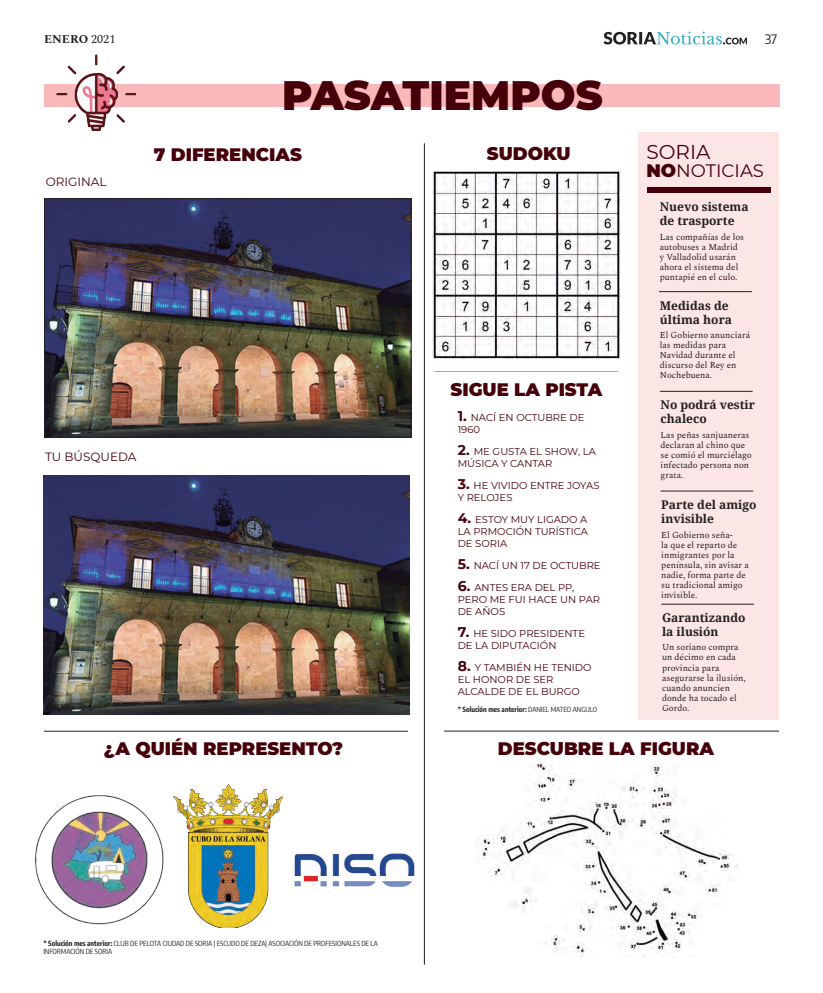
<style>
.page{position:relative;width:823px;height:993px;background:#fff}
.page>*{position:absolute;margin:0;border:0;box-sizing:border-box;transform-origin:0 0}
.t1{font:900 41px "Montserrat";color:#46000a}
.t2{font:20px "Montserrat";color:#46000a}
.t3{font:900 18px "Montserrat";color:#46000a}
.t4{font:18px "Montserrat";color:#46000a}
.t5{font:13px "Encode Sans";color:#231f20}
.t6{font:700 12px/14px "Noto Serif";color:#231f20}
.t7{font:12px "Montserrat";color:#46000a}
.t8{font:700 12px "Spectral";color:#231f20}
.t9{font:10px/12px "Montserrat";color:#46000a}
.t10{font:9px/10px "Spectral";color:#231f20}
.t11{font:7px/8.4px "Encode Sans Condensed";color:#231f20}
.t12{font:700 7px "Encode Sans Condensed";color:#231f20}
.s1{font-weight:400}
.s2{font-weight:700}
.s3{font-weight:700;font-size:14px}
.s4{font-weight:900}
</style>
<div class="page">
<svg style="left:603px;top:32px;width:143px;height:12px"></svg>
<div style="left:44px;top:84px;width:735px;height:22px;background:#f9b9ba"></div>
<img style="left:48px;top:54px;width:94px;height:77px">
<hr style="left:44px;top:730px;width:364px;height:1px;background:#231f20">
<hr style="left:444px;top:730px;width:334px;height:1px;background:#231f20">
<img style="left:35px;top:795px;width:129px;height:130px">
<img style="left:173px;top:784px;width:109px;height:143px">
<img style="left:294px;top:852px;width:121px;height:35px">
<img style="left:477px;top:760px;width:261px;height:196px">
<img style="left:46px;top:200px;width:363px;height:235px">
<div style="left:44px;top:198px;width:367px;height:239px;border:1px solid #231f20"></div>
<img style="left:43px;top:476px;width:366px;height:238px">
<img style="left:432px;top:171px;width:188px;height:187px">
<hr style="left:424px;top:143px;width:1px;height:821px;background:#231f20">
<div style="left:638px;top:132px;width:140px;height:587px;background:#fce6e5"></div>
<hr style="left:434px;top:371px;width:184px;height:1px;background:#231f20">
<hr style="left:658px;top:291px;width:93px;height:1px;background:#231f20">
<hr style="left:659px;top:391px;width:93px;height:1px;background:#231f20">
<hr style="left:660px;top:490px;width:92px;height:1px;background:#231f20">
<hr style="left:661px;top:603px;width:92px;height:1px;background:#231f20">
<div style="left:646px;top:187px;width:124px;height:6px;background:#46000a"></div>
<h3 class="t8" style="left:44px;top:30px;width:73px">ENERO <span class="s1">2021</span></h3>
<h3 class="t5" style="left:764px;top:30px;width:14px">37</h3>
<h1 class="t1" style="left:282px;top:65px;width:322px">PASATIEMPOS</h1>
<h3 class="t7" style="left:46px;top:173px;width:62px">ORIGINAL</h3>
<h3 class="t3" style="left:154px;top:141px;width:149px">7 DIFERENCIAS</h3>
<h3 class="t7" style="left:45px;top:448px;width:93px">TU BÚSQUEDA</h3>
<h3 class="t3" style="left:104px;top:735px;width:241px">¿A QUIÉN REPRESENTO?</h3>
<p class="t11" style="left:43px;top:938px;width:336px"><span class="s2">* Solución mes anterior:</span> CLUB DE PELOTA CIUDAD DE SORIA | ESCUDO DE DEZA| ASOCIACIÓN DE PROFESIONALES DE LA<br>INFORMACIÓN DE SORIA</p>
<h3 class="t3" style="left:486px;top:140px;width:85px">SUDOKU</h3>
<h3 class="t3" style="left:450px;top:376px;width:153px">SIGUE LA PISTA</h3>
<p class="t9" style="left:457px;top:411px;width:128px"><span class="s3">1.</span> NACÍ EN OCTUBRE DE<br>1960</p>
<p class="t9" style="left:457px;top:445px;width:139px"><span class="s3">2.</span> ME GUSTA EL SHOW, LA<br>MÚSICA Y CANTAR</p>
<p class="t9" style="left:457px;top:479px;width:143px"><span class="s3">3.</span> HE VIVIDO ENTRE JOYAS<br>Y RELOJES</p>
<p class="t9" style="left:457px;top:513px;width:132px;text-align:justify"><span class="s3">4.</span> ESTOY MUY LIGADO A LA PRMOCIÓN TURÍSTICA DE SORIA</p>
<p class="t9" style="left:457px;top:559px;width:144px"><span class="s3">5.</span> NACÍ UN 17 DE OCTUBRE</p>
<p class="t9" style="left:457px;top:581px;width:144px"><span class="s3">6.</span> ANTES ERA DEL PP,<br>PERO ME FUI HACE UN PAR<br>DE AÑOS</p>
<p class="t9" style="left:457px;top:627px;width:129px"><span class="s3">7.</span> HE SIDO PRESIDENTE<br>DE LA DIPUTACIÓN</p>
<p class="t9" style="left:457px;top:661px;width:135px"><span class="s3">8.</span> Y TAMBIÉN HE TENIDO<br>EL HONOR DE SER<br>ALCALDE DE EL BURGO</p>
<p class="t12" style="left:457px;top:703px;width:141px">* Solución mes anterior: <span class="s1">DANIEL MATEO ANGULO</span></p>
<h2 class="t2" style="left:646px;top:138px;width:65px">SORIA</h2>
<h3 class="t4" style="left:646px;top:158px;width:119px"><span class="s4">NO</span>NOTICIAS</h3>
<h3 class="t6" style="left:659px;top:200px;width:90px">Nuevo sistema de trasporte</h3>
<p class="t10" style="left:659px;top:231px;width:86px">Las compañías de los autobuses a Madrid y Valladolid usarán ahora el sistema del puntapié en el culo.</p>
<h3 class="t6" style="left:659px;top:298px;width:74px">Medidas de última hora</h3>
<p class="t10" style="left:659px;top:329px;width:92px">El Gobierno anunciará las medidas para<br>Navidad durante el discurso del Rey en<br>Nochebuena.</p>
<h3 class="t6" style="left:660px;top:397px;width:96px">No podrá vestir chaleco</h3>
<p class="t10" style="left:660px;top:429px;width:93px">Las peñas sanjuaneras declaran al chino que se comió el murciélago infectado persona non grata.</p>
<h3 class="t6" style="left:660px;top:497px;width:97px">Parte del amigo invisible</h3>
<p class="t10" style="left:661px;top:529px;width:89px">El Gobierno seña-<br>la que el reparto de inmigrantes por la península, sin avisar a nadie, forma parte de su tradicional amigo invisible.</p>
<h3 class="t6" style="left:661px;top:610px;width:85px">Garantizando la ilusión</h3>
<p class="t10" style="left:661px;top:641px;width:85px">Un soriano compra un décimo en cada provincia para asegurarse la ilusión, cuando anuncien donde ha tocado el<br>Gordo.</p>
<h3 class="t3" style="left:497px;top:735px;width:217px">DESCUBRE LA FIGURA</h3>
</div>
